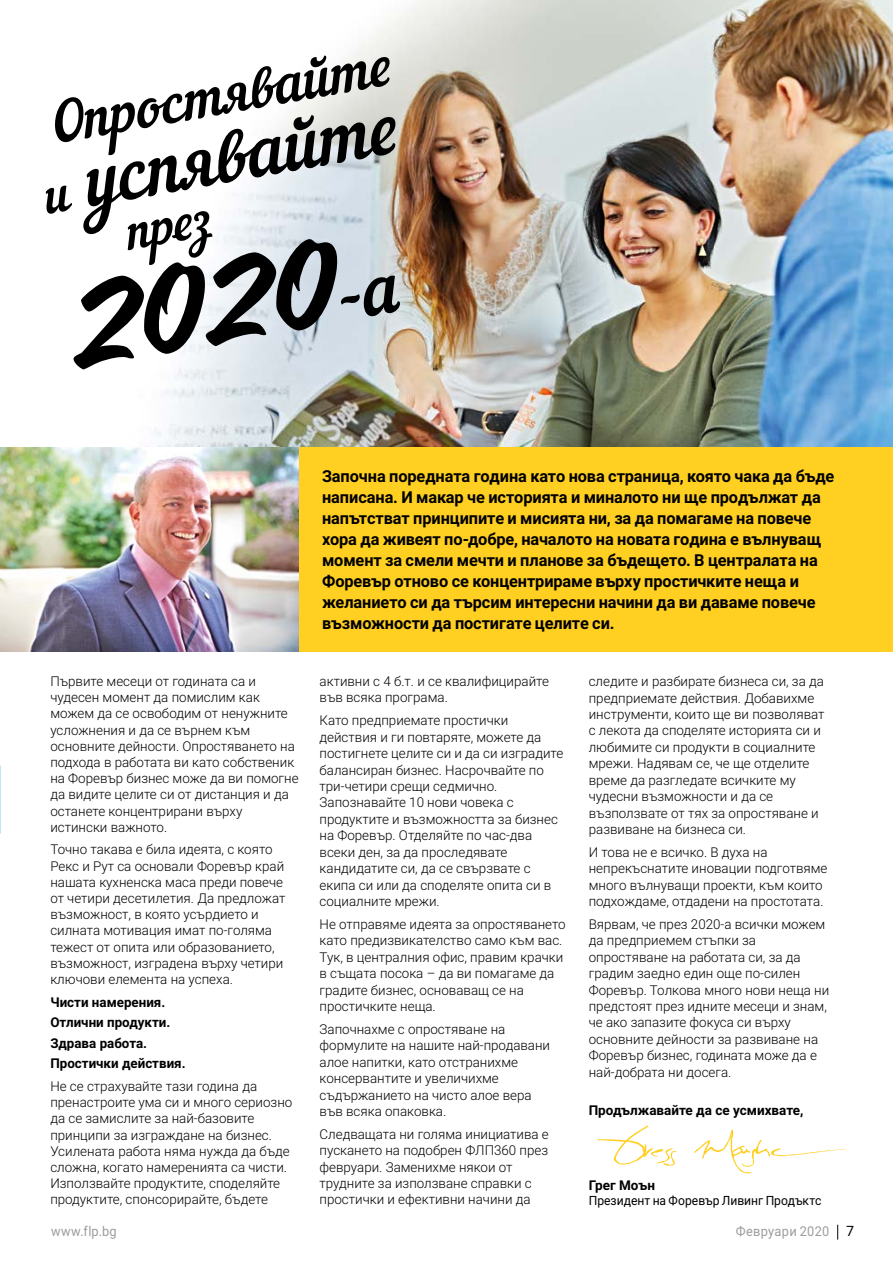
<style>
.page{position:relative;width:893px;height:1263px;background:#fff}
.page>*{position:absolute;margin:0;border:0;box-sizing:border-box;transform-origin:0 0}
.t1{font:105.15px "Scriptorama JF Tradeshow";color:#000}
.t2{font:71.55px "Nautilus Pompilius";color:#000}
.t3{font:55.5px "Nautilus Pompilius";color:#000}
.t4{font:49.5px "Nautilus Pompilius";color:#000}
.t5{font:700 16.5px/21px "Roboto 2014";letter-spacing:-.005em;color:#000}
.t6{font:300 13.5px/16.5px "Roboto 2014";color:#000}
.t7{font:700 13.5px/20.4px "Roboto 2014";color:#000}
.t8{font:13.5px "Roboto 2014";letter-spacing:.02em;color:#9d9d9c;scale:.95 1}
.t9{font:12.75px "Roboto 2014";color:#000;scale:.95 1}
.s1{font-size:49.5px}
.s2{font-family:"Nautilus Pompilius";font-size:71.55px}
.s3{font-size:14.25px;color:#000}
</style>
<div class="page">
<svg style="left:837px;top:1225px;width:1px;height:14px"></svg>
<img style="left:146px;top:0;width:747px;height:447px">
<svg style="left:694px;top:1129px;width:152px;height:44px"></svg>
<svg style="left:597px;top:1125px;width:79px;height:41px"></svg>
<img style="left:0;top:447px;width:299px;height:204px">
<div style="left:299px;top:447px;width:594px;height:204px;background:#ffcf21"></div>
<h3 class="t3" style="left:43px;top:92px;width:348px;rotate:-10deg">Опростявайте</h3>
<h2 class="t2" style="left:36px;top:147px;width:360px;rotate:-10deg"><span class="s1">и</span> успявайте</h2>
<h3 class="t4" style="left:121px;top:203px;width:86px;rotate:-10deg">през</h3>
<h1 class="t1" style="left:56px;top:258px;width:333px;rotate:-10deg">2020<span class="s2">-a</span></h1>
<p class="t6" style="left:50px;top:673px;width:250px">Първите месеци от годината са и чудесен момент да помислим как можем да се освободим от ненужните усложнения и да се върнем към основните дейности. Опростяването на подхода в работата ви като собственик на Форевър бизнес може да ви помогне да видите целите си от дистанция и да останете концентрирани върху истински важното.</p>
<p class="t6" style="left:50px;top:841px;width:237px">Точно такава е била идеята, с която Рекс и Рут са основали Форевър край нашата кухненска маса преди повече от четири десетилетия. Да предложат възможност, в която усърдието и силната мотивация имат по-голяма тежест от опита или образованието, възможност, изградена върху четири ключови елемента на успеха.</p>
<p class="t7" style="left:50px;top:991px;width:137px">Чисти намерения.<br>Отлични продукти.<br>Здрава работа.<br>Простички действия.</p>
<p class="t6" style="left:50px;top:1077px;width:243px">Не се страхувайте тази година да пренастроите ума си и много сериозно да се замислите за най-базовите принципи за изграждане на бизнес.<br>Усилената работа няма нужда да бъде сложна, когато намеренията са чисти.<br>Използвайте продуктите, споделяйте продуктите, спонсорирайте, бъдете</p>
<p class="t5" style="left:322px;top:465px;width:514px">Започна поредната година като нова страница, която чака да бъде написана. И макар че историята и миналото ни ще продължат да напътстват принципите и мисията ни, за да помагаме на повече хора да живеят по-добре, началото на новата година е вълнуващ момент за смели мечти и планове за бъдещето. В централата на Форевър отново се концентрираме върху простичките неща и желанието си да търсим интересни начини да ви даваме повече възможности да постигате целите си.</p>
<p class="t6" style="left:320px;top:672px;width:231px">активни с 4 б.т. и се квалифицирайте във всяка програма.</p>
<p class="t6" style="left:320px;top:712px;width:245px">Като предприемате простички действия и ги повтаряте, можете да постигнете целите си и да си изградите балансиран бизнес. Насрочвайте по три-четири срещи седмично.<br>Запознавайте 10 нови човека с продуктите и възможността за бизнес на Форевър. Отделяйте по час-два всеки ден, за да проследявате кандидатите си, да се свързвате с екипа си или да споделяте опита си в социалните мрежи.</p>
<p class="t6" style="left:320px;top:915px;width:248px">Не отправяме идеята за опростяването като предизвикателство само към вас.<br>Тук, в централния офис, правим крачки в същата посока – да ви помагаме да градите бизнес, основаващ се на простичките неща.</p>
<p class="t6" style="left:320px;top:1020px;width:232px">Започнахме с опростяване на формулите на нашите най-продавани алое напитки, като отстранихме консервантите и увеличихме съдържанието на чисто алое вера във всяка опаковка.</p>
<p class="t6" style="left:320px;top:1125px;width:231px">Следващата ни голяма инициатива е пускането на подобрен ФЛП360 през февруари. Заменихме някои от трудните за използване справки с простички и ефективни начини да</p>
<p class="t6" style="left:589px;top:672px;width:237px">следите и разбирате бизнеса си, за да предприемате действия. Добавихме инструменти, които ще ви позволяват с лекота да споделяте историята си и любимите си продукти в социалните мрежи. Надявам се, че ще отделите време да разгледате всичките му чудесни възможности и да се възползвате от тях за опростяване и развиване на бизнеса си.</p>
<p class="t6" style="left:589px;top:843px;width:240px">И това не е всичко. В духа на непрекъснатите иновации подготвяме много вълнуващи проекти, към които подхождаме, отдадени на простотата.</p>
<p class="t6" style="left:589px;top:915px;width:242px">Вярвам, че през 2020-а всички можем да предприемем стъпки за опростяване на работата си, за да градим заедно един още по-силен<br>Форевър. Толкова много нови неща ни предстоят през идните месеци и знам, че ако запазите фокуса си върху основните дейности за развиване на<br>Форевър бизнес, годината може да е най-добрата ни досега.</p>
<p class="t7" style="left:589px;top:1100px;width:216px">Продължавайте да се усмихвате,</p>
<p class="t7" style="left:589px;top:1174px;width:68px">Грег Моън</p>
<p class="t9" style="left:589px;top:1191px;width:247px">Президент на Форевър Ливинг Продъктс</p>
<p class="t8" style="left:51px;top:1222px;width:71px">www.flp.bg</p>
<p class="t8" style="left:736px;top:1222px;width:126px">Февруари 2020 <span class="s3">7</span></p>
</div>
